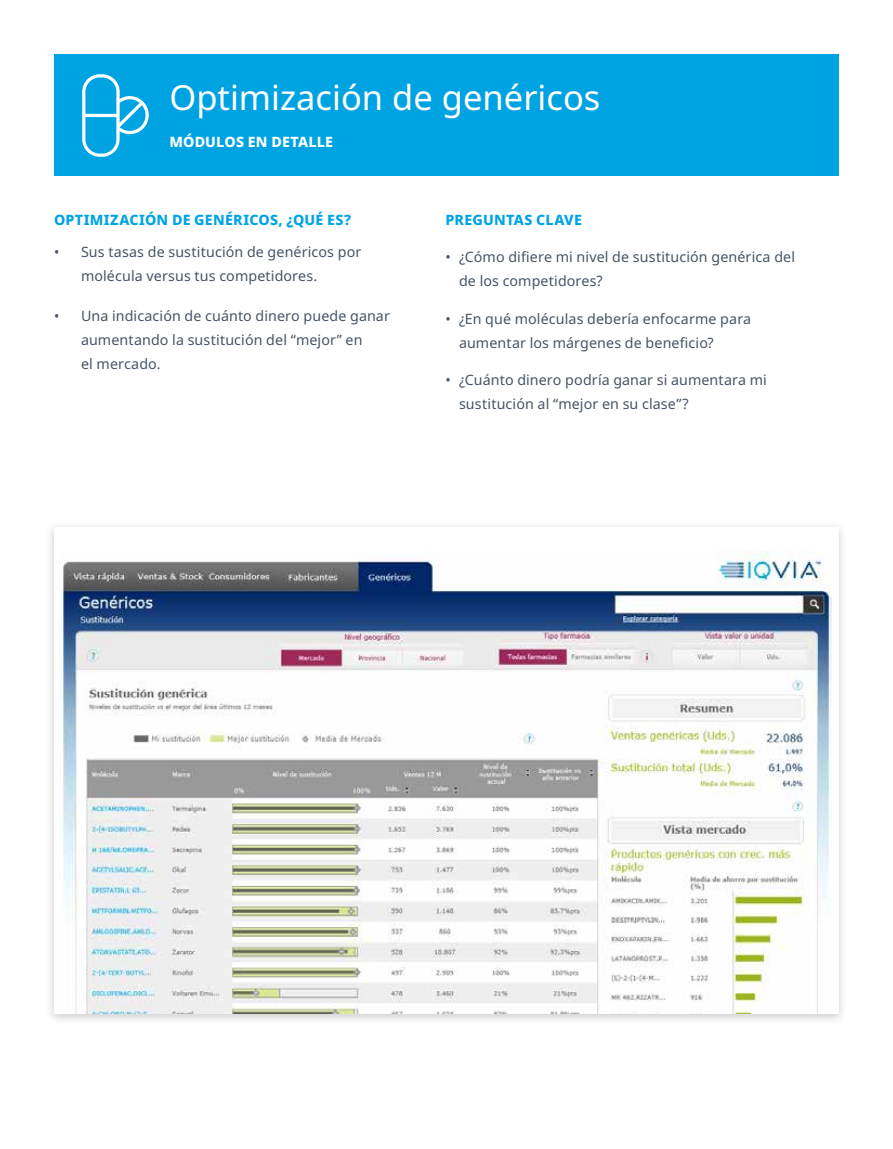
<style>
.page{position:relative;width:893px;height:1149px;background:#fff}
.page>*{position:absolute;margin:0;border:0;box-sizing:border-box;transform-origin:0 0}
.t1{font:34.5px "Noto Sans";color:#fff}
.t2{font:14.25px/24px "Noto Sans";letter-spacing:.01em;color:#465465}
.t3{font:800 14.25px "Noto Sans";letter-spacing:.015em;color:#00a3e2}
.t4{font:800 14.25px "Noto Sans";letter-spacing:.01em;color:#fff}
</style>
<div class="page">
<div style="left:54px;top:54px;width:785px;height:122px;background:#00a3e2"></div>
<div style="left:45px;top:521px;width:803px;height:504px;background:#000;opacity:.2"></div>
<div style="left:54px;top:526px;width:785px;height:487px;background:#fff"></div>
<img style="left:60px;top:551px;width:771px;height:461px">
<svg style="left:82px;top:74px;width:67px;height:83px"></svg>
<h1 class="t1" style="left:169px;top:73px;width:433px">Optimización de genéricos</h1>
<p class="t4" style="left:169px;top:131px;width:165px">MÓDULOS EN DETALLE</p>
<p class="t3" style="left:54px;top:209px;width:299px">OPTIMIZACIÓN DE GENÉRICOS, ¿QUÉ ES?</p>
<p class="t2" style="left:81px;top:240px;width:282px;text-indent:-27px">• Sus tasas de sustitución de genéricos por molécula versus tus competidores.</p>
<p class="t2" style="left:81px;top:304px;width:310px;text-indent:-27px">• Una indicación de cuánto dinero puede ganar aumentando la sustitución del “mejor” en<br>el mercado.</p>
<p class="t3" style="left:446px;top:209px;width:138px">PREGUNTAS CLAVE</p>
<p class="t2" style="left:459px;top:245px;width:337px;text-indent:-13px">• ¿Cómo difiere mi nivel de sustitución genérica del de los competidores?</p>
<p class="t2" style="left:459px;top:307px;width:294px;text-indent:-13px">• ¿En qué moléculas debería enfocarme para aumentar los márgenes de beneficio?</p>
<p class="t2" style="left:459px;top:368px;width:309px;text-indent:-13px">• ¿Cuánto dinero podría ganar si aumentara mi sustitución al “mejor en su clase”?</p>
</div>
